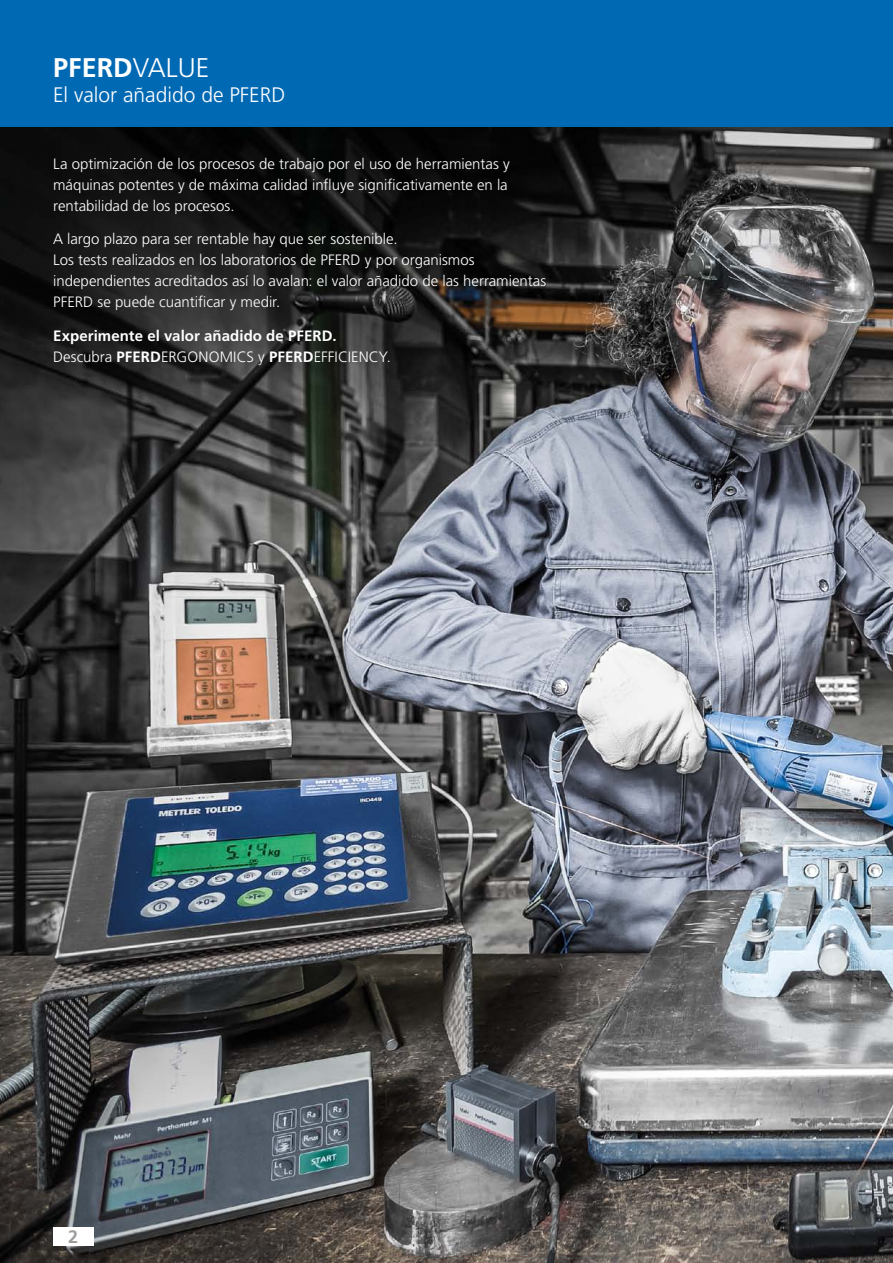
<style>
.page{position:relative;width:893px;height:1263px;background:#fff}
.page>*{position:absolute;margin:0;border:0;box-sizing:border-box;transform-origin:0 0}
.t1{font:700 27px "Frutiger LT Pro";color:#fff}
.t2{font:300 21px "Frutiger LT Pro";color:#fff}
.t3{font:700 18px "Frutiger LT Pro";color:#9d9d9c}
.t4{font:300 15px/21px "Frutiger LT Pro";color:#fff}
.t5{font:700 15px/21px "Frutiger LT Pro";letter-spacing:.005em;color:#fff}
.s1{font-weight:300}
</style>
<div class="page">
<div style="left:0;top:0;width:893px;height:128px;background:#0069b4"></div>
<img style="left:0;top:128px;width:893px;height:1135px">
<div style="left:53px;top:1227px;width:40px;height:19px;background:#fff"></div>
<h1 class="t1" style="left:53px;top:52px;width:158px">PFERD<span class="s1">VALUE</span></h1>
<h2 class="t2" style="left:53px;top:83px;width:234px">El valor añadido de PFERD</h2>
<p class="t4" style="left:53px;top:153px;width:458px">La optimización de los procesos de trabajo por el uso de herramientas y máquinas potentes y de máxima calidad influye significativamente en la rentabilidad de los procesos.</p>
<p class="t4" style="left:53px;top:229px;width:494px">A largo plazo para ser rentable hay que ser sostenible.<br>Los tests realizados en los laboratorios de PFERD y por organismos independientes acreditados así lo avalan: el valor añadido de las herramientas PFERD se puede cuantificar y medir.</p>
<p class="t5" style="left:53px;top:325px;width:339px">Experimente el valor añadido de PFERD.<br><span class="s1">Descubra</span> PFERD<span class="s1">ERGONOMICS y</span> PFERD<span class="s1">EFFICIENCY.</span></p>
<p class="t3" style="left:68px;top:1226px;width:12px">2</p>
</div>
